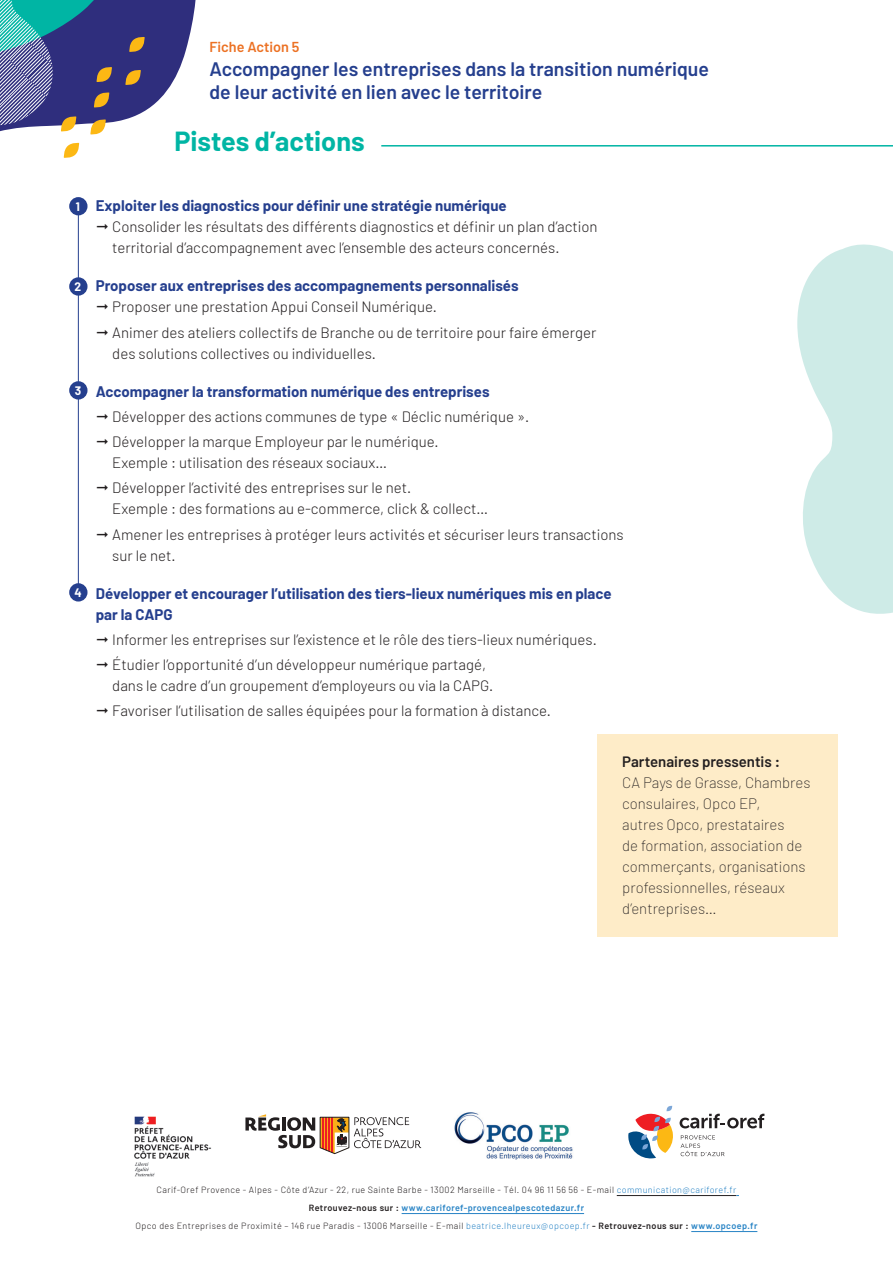
<style>
.page{position:relative;width:893px;height:1263px;background:#fff}
.page>*{position:absolute;margin:0;border:0;box-sizing:border-box;transform-origin:0 0}
.t1{font:700 27px "Barlow";color:#00b5a4}
.t2{font:600 19.5px/23.4px "Barlow";color:#253f8e}
.t3{font:300 15px/21px "Barlow";color:#231f20}
.t4{font:700 15px/21px "Barlow";color:#253f8e}
.t5{font:200 15px/21px "Barlow";color:#231f20}
.t6{font:600 15px "Barlow";color:#231f20}
.t7{font:600 14.4px "Barlow";color:#ec7123}
.t8{font:700 12px "Barlow";color:#fff}
.t9{font:300 9px/18px "Barlow";letter-spacing:.045em;color:#231f20;text-align:center}
.s1{color:#2783c5}
.s2{font-weight:600}
.s3{font-weight:600;color:#2783c5}
</style>
<div class="page">
<hr style="left:78px;top:214px;width:1px;height:377px;background:#253f8e">
<svg style="left:245px;top:1114px;width:176px;height:40px"></svg>
<img style="left:134px;top:1116px;width:78px;height:61px">
<svg style="left:680px;top:1114px;width:84px;height:14px"></svg>
<svg style="left:681px;top:1135px;width:44px;height:21px"></svg>
<svg style="left:628px;top:1105px;width:45px;height:54px"></svg>
<img style="left:454px;top:1112px;width:119px;height:48px">
<svg style="left:0;top:0;width:196px;height:158px"></svg>
<hr style="left:381px;top:145px;width:512px;height:2px;background:#00b5a4">
<div style="left:69px;top:197px;width:19px;height:18px;background:#253f8e;border-radius:50%"></div>
<div style="left:69px;top:277px;width:19px;height:19px;background:#253f8e;border-radius:50%"></div>
<div style="left:69px;top:381px;width:19px;height:18px;background:#253f8e;border-radius:50%"></div>
<div style="left:69px;top:583px;width:19px;height:18px;background:#253f8e;border-radius:50%"></div>
<svg style="left:797px;top:244px;width:96px;height:370px"></svg>
<div style="left:597px;top:734px;width:241px;height:203px;background:#feecc8"></div>
<hr style="left:617px;top:1195px;width:119px;height:1px;background:#231f20">
<hr style="left:402px;top:1213px;width:182px;height:1px;background:#2783c5">
<hr style="left:691px;top:1231px;width:66px;height:1px;background:#2783c5">
<p class="t7" style="left:209px;top:38px;width:92px">Fiche Action 5</p>
<h2 class="t2" style="left:209px;top:57px;width:501px">Accompagner les entreprises dans la transition numérique de leur activité en lien avec le territoire</h2>
<h1 class="t1" style="left:174px;top:125px;width:192px">Pistes d’actions</h1>
<p class="t8" style="left:76px;top:199px;width:6px">1</p>
<p class="t8" style="left:75px;top:279px;width:8px">2</p>
<p class="t8" style="left:75px;top:383px;width:8px">3</p>
<p class="t8" style="left:74px;top:585px;width:9px">4</p>
<p class="t4" style="left:96px;top:195px;width:412px">Exploiter les diagnostics pour définir une stratégie numérique</p>
<p class="t3" style="left:112px;top:216px;width:487px;text-indent:-17px">◻ Consolider les résultats des différents diagnostics et définir un plan d’action territorial d’accompagnement avec l’ensemble des acteurs concernés.</p>
<p class="t4" style="left:96px;top:275px;width:424px">Proposer aux entreprises des accompagnements personnalisés</p>
<p class="t3" style="left:96px;top:296px;width:343px">◻ Proposer une prestation Appui Conseil Numérique.</p>
<p class="t3" style="left:112px;top:321px;width:486px;text-indent:-17px">◻ Animer des ateliers collectifs de Branche ou de territoire pour faire émerger des solutions collectives ou individuelles.</p>
<p class="t4" style="left:96px;top:381px;width:395px">Accompagner la transformation numérique des entreprises</p>
<p class="t3" style="left:96px;top:406px;width:435px">◻ Développer des actions communes de type « Déclic numérique ».</p>
<p class="t3" style="left:112px;top:431px;width:328px;text-indent:-17px">◻ Développer la marque Employeur par le numérique.<br>Exemple : utilisation des réseaux sociaux…</p>
<p class="t3" style="left:112px;top:477px;width:377px;text-indent:-17px">◻ Développer l’activité des entreprises sur le net.<br>Exemple : des formations au e-commerce, click &amp; collect…</p>
<p class="t3" style="left:112px;top:523px;width:513px;text-indent:-17px">◻ Amener les entreprises à protéger leurs activités et sécuriser leurs transactions sur le net.</p>
<p class="t4" style="left:96px;top:583px;width:517px">Développer et encourager l’utilisation des tiers-lieux numériques mis en place par la CAPG</p>
<p class="t3" style="left:96px;top:629px;width:503px">◻ Informer les entreprises sur l’existence et le rôle des tiers-lieux numériques.</p>
<p class="t3" style="left:112px;top:654px;width:382px;text-indent:-17px">◻ Étudier l’opportunité d’un développeur numérique partagé, dans le cadre d’un groupement d’employeurs ou via la CAPG.</p>
<p class="t3" style="left:96px;top:700px;width:457px">◻ Favoriser l’utilisation de salles équipées pour la formation à distance.</p>
<p class="t6" style="left:622px;top:752px;width:159px">Partenaires pressentis :</p>
<p class="t5" style="left:622px;top:771px;width:190px">CA Pays de Grasse, Chambres consulaires, Opco EP,<br>autres Opco, prestataires<br>de formation, association de commerçants, organisations professionnelles, réseaux d’entreprises…</p>
<p class="t9" style="left:136px;top:1180px;width:623px">Carif-Oref Provence - Alpes - Côte d’Azur - 22, rue Sainte Barbe - 13002 Marseille - Tél. 04 96 11 56 56 - E-mail <span class="s1">communication@cariforef.fr<br></span><span class="s2">Retrouvez-nous sur :</span> <span class="s3">www.cariforef-provencealpescotedazur.fr<br></span>Opco des Entreprises de Proximité – 146 rue Paradis - 13006 Marseille - E-mail <span class="s1">beatrice.lheureux@opcoep.fr</span> <span class="s2">- Retrouvez-nous sur :</span> <span class="s3">www.opcoep.fr</span></p>
</div>
